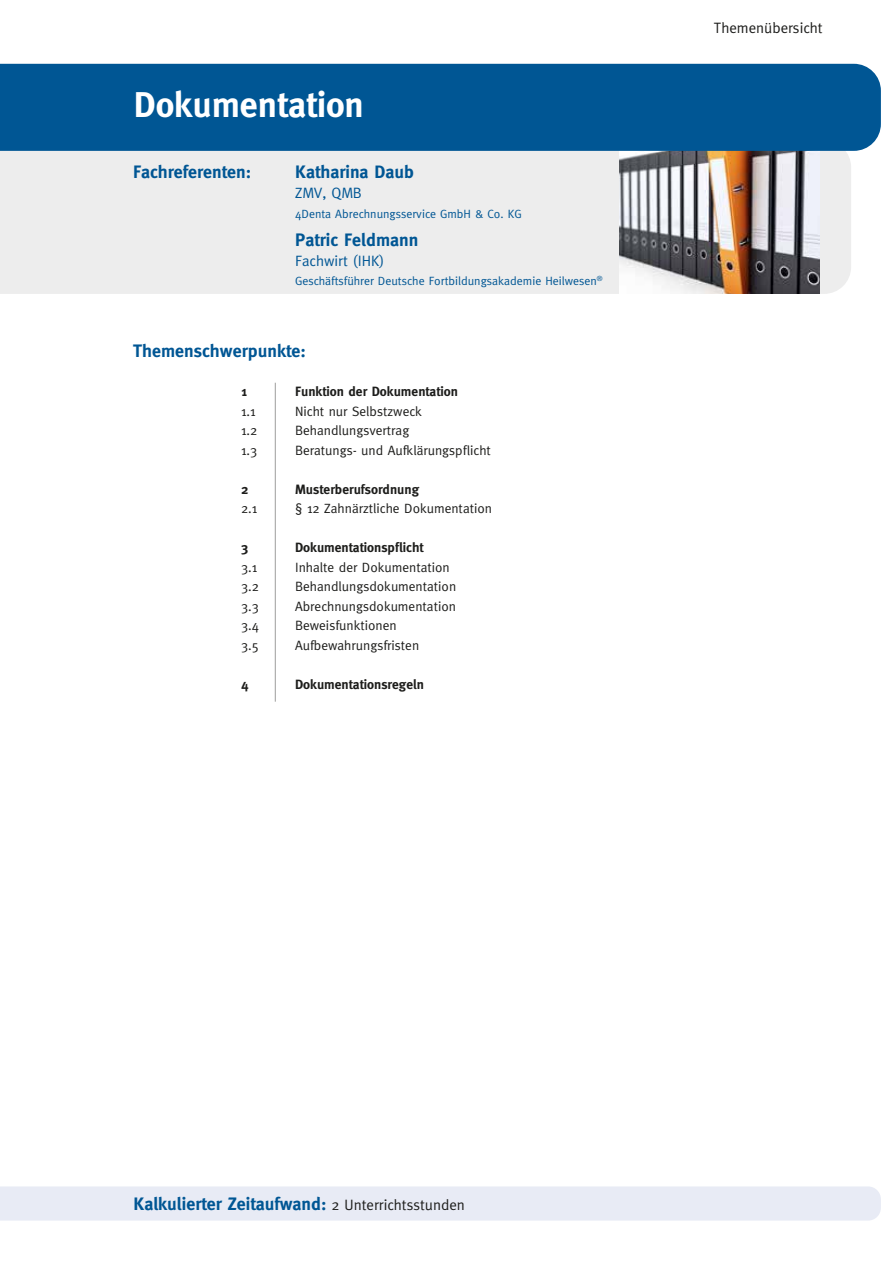
<style>
.page{position:relative;width:893px;height:1263px;background:#fff}
.page>*{position:absolute;margin:0;border:0;box-sizing:border-box;transform-origin:0 0}
.t1{font:700 36px "Meta";color:#fff}
.t2{font:700 18px "Meta";color:#005694}
.t3{font:15px "Meta";color:#005694}
.t4{font:15px "Meta";color:#1d1d1b}
.t5{font:13.5px "Meta";color:#1d1d1b}
.t6{font:700 13.5px "Meta";color:#1d1d1b}
.t7{font:12px "Meta";color:#005694}
.s1{font-weight:400;font-size:15px;color:#1d1d1b}
</style>
<div class="page">
<div style="left:0;top:151px;width:851px;height:143px;background:#ededed"></div>
<img style="left:620px;top:151px;width:200px;height:143px">
<div style="left:0;top:64px;width:881px;height:87px;background:#005694"></div>
<div style="left:0;top:1186px;width:881px;height:34px;background:#e8ebf5"></div>
<hr style="left:275px;top:383px;width:1px;height:319px;background:#9d9d9c">
<h1 class="t1" style="left:134px;top:84px;width:232px">Dokumentation</h1>
<h2 class="t2" style="left:133px;top:162px;width:120px">Fachreferenten:</h2>
<h2 class="t2" style="left:295px;top:162px;width:121px">Katharina Daub</h2>
<p class="t3" style="left:295px;top:184px;width:68px">ZMV, QMB</p>
<p class="t7" style="left:295px;top:206px;width:228px">4Denta Abrechnungsservice GmbH &amp; Co. KG</p>
<h2 class="t2" style="left:295px;top:229px;width:125px">Patric Feldmann</h2>
<p class="t3" style="left:295px;top:252px;width:91px">Fachwirt (IHK)</p>
<p class="t7" style="left:295px;top:274px;width:309px">Geschäftsführer Deutsche Fortbildungsakademie Heilwesen<sup>®</sup></p>
<h2 class="t2" style="left:133px;top:340px;width:174px">Themenschwerpunkte:</h2>
<p class="t6" style="left:241px;top:384px;width:8px">1</p>
<p class="t6" style="left:295px;top:384px;width:164px">Funktion der Dokumentation</p>
<p class="t5" style="left:241px;top:403px;width:16px">1.1</p>
<p class="t5" style="left:295px;top:403px;width:128px">Nicht nur Selbstzweck</p>
<p class="t5" style="left:241px;top:423px;width:18px">1.2</p>
<p class="t5" style="left:295px;top:423px;width:116px">Behandlungsvertrag</p>
<p class="t5" style="left:241px;top:442px;width:18px">1.3</p>
<p class="t5" style="left:295px;top:442px;width:197px">Beratungs- und Aufklärungspflicht</p>
<p class="t6" style="left:241px;top:481px;width:9px">2</p>
<p class="t6" style="left:295px;top:481px;width:126px">Musterberufsordnung</p>
<p class="t5" style="left:241px;top:501px;width:18px">2.1</p>
<p class="t5" style="left:295px;top:501px;width:198px">§ 12 Zahnärztliche Dokumentation</p>
<p class="t6" style="left:241px;top:540px;width:9px">3</p>
<p class="t6" style="left:295px;top:540px;width:130px">Dokumentationspflicht</p>
<p class="t5" style="left:241px;top:559px;width:18px">3.1</p>
<p class="t5" style="left:295px;top:559px;width:156px">Inhalte der Dokumentation</p>
<p class="t5" style="left:241px;top:579px;width:20px">3.2</p>
<p class="t5" style="left:295px;top:579px;width:163px">Behandlungsdokumentation</p>
<p class="t5" style="left:241px;top:598px;width:20px">3.3</p>
<p class="t5" style="left:295px;top:598px;width:162px">Abrechnungsdokumentation</p>
<p class="t5" style="left:241px;top:617px;width:20px">3.4</p>
<p class="t5" style="left:295px;top:617px;width:103px">Beweisfunktionen</p>
<p class="t5" style="left:241px;top:637px;width:20px">3.5</p>
<p class="t5" style="left:295px;top:637px;width:126px">Aufbewahrungsfristen</p>
<p class="t6" style="left:241px;top:676px;width:9px">4</p>
<p class="t6" style="left:295px;top:676px;width:130px">Dokumentationsregeln</p>
<p class="t4" style="left:714px;top:19px;width:110px">Themenübersicht</p>
<h2 class="t2" style="left:134px;top:1193px;width:333px">Kalkulierter Zeitaufwand: <span class="s1">2 Unterrichtsstunden</span></h2>
</div>
